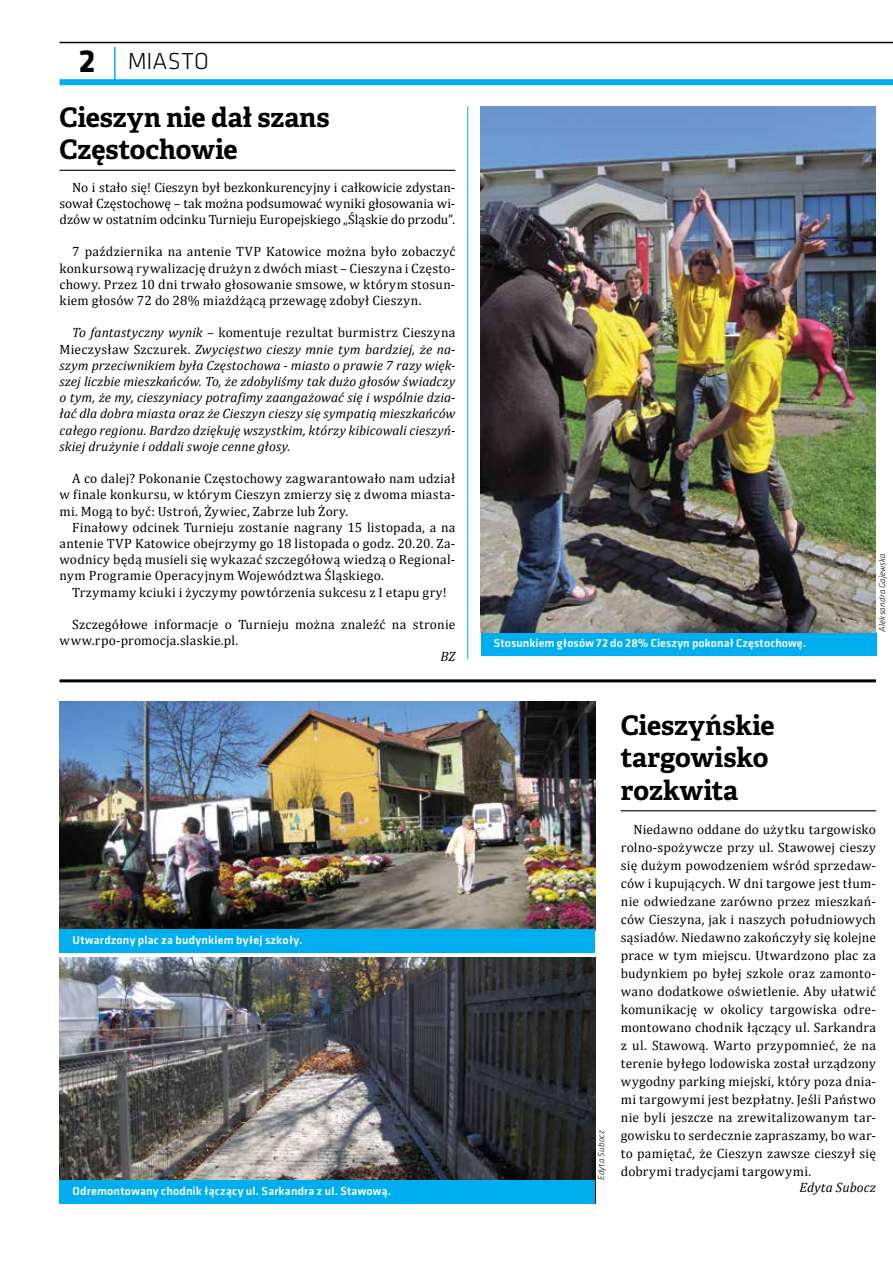
<style>
.page{position:relative;width:893px;height:1263px;background:#fff}
.page>*{position:absolute;margin:0;border:0;box-sizing:border-box;transform-origin:0 0}
.t1{font:700 27px/32.4px "Adelle Basic";letter-spacing:-.005em;color:#000}
.t2{font:300 24px "Klavika";letter-spacing:.005em;color:#000}
.t3{font:13.5px/18px "Cambria";letter-spacing:.015em;color:#000;text-align:justify}
.t4{font:italic 13.5px/16.2px "Cambria";letter-spacing:.005em;color:#000;text-align:justify}
.t5{font:500 12px "Klavika";letter-spacing:.015em;color:#fff}
.t6{font:italic 300 9px "Klavika";letter-spacing:.015em;color:#000}
.s1{font-weight:700;font-size:33px}
.s2{font-style:normal}
</style>
<div class="page">
<hr style="left:114px;top:47px;width:2px;height:35px;background:#00aeef">
<div style="left:60px;top:79px;width:833px;height:6px;background:#00aeef"></div>
<hr style="left:60px;top:42px;width:833px;height:1px;background:#000">
<div style="left:481px;top:632px;width:395px;height:24px;background:#00aeef"></div>
<hr style="left:60px;top:170px;width:395px;height:1px;background:#000">
<img style="left:481px;top:106px;width:395px;height:526px">
<hr style="left:60px;top:679px;width:816px;height:3px;background:#000">
<hr style="left:467px;top:106px;width:1px;height:553px;background:#00aeef">
<img style="left:60px;top:958px;width:535px;height:222px">
<img style="left:60px;top:701px;width:535px;height:228px">
<hr style="left:621px;top:810px;width:255px;height:1px;background:#000">
<div style="left:59px;top:929px;width:536px;height:23px;background:#00aeef"></div>
<div style="left:60px;top:1180px;width:535px;height:23px;background:#00aeef"></div>
<h2 class="t2" style="left:79px;top:46px;width:132px"><span class="s1">2</span> MIASTO</h2>
<h1 class="t1" style="left:60px;top:101px;width:272px">Cieszyn nie dał szans<br>Częstochowie</h1>
<p class="t3" style="left:60px;top:179px;width:397px;line-height:16.2px;text-indent:13px">No i stało się! Cieszyn był bezkonkurencyjny i całkowicie zdystan&shy;sował Częstochowę – tak można podsumować wyniki głosowania wi&shy;dzów w ostatnim odcinku Turnieju Europejskiego „Śląskie do przodu”.</p>
<p class="t3" style="left:60px;top:244px;width:397px;line-height:16.2px;text-indent:13px">7 października na antenie TVP Katowice można było zobaczyć konkursową rywalizację drużyn z dwóch miast – Cieszyna i Często&shy;chowy. Przez 10 dni trwało głosowanie smsowe, w którym stosun&shy;kiem głosów 72 do 28% miażdżącą przewagę zdobył Cieszyn.</p>
<p class="t4" style="left:60px;top:324px;width:397px;text-indent:13px">To fantastyczny wynik <span class="s2">– komentuje rezultat burmistrz Cieszyna Mieczysław Szczurek.</span> Zwycięstwo cieszy mnie tym bardziej, że na&shy;szym przeciwnikiem była Częstochowa - miasto o prawie 7 razy więk&shy;szej liczbie mieszkańców. To, że zdobyliśmy tak dużo głosów świadczy o tym, że my, cieszyniacy potrafimy zaangażować się i wspólnie dzia&shy;łać dla dobra miasta oraz że Cieszyn cieszy się sympatią mieszkańców całego regionu. Bardzo dziękuję wszystkim, którzy kibicowali cieszyń&shy;skiej drużynie i oddali swoje cenne głosy.</p>
<p class="t3" style="left:60px;top:470px;width:397px;line-height:16.2px;text-indent:13px">A co dalej? Pokonanie Częstochowy zagwarantowało nam udział w finale konkursu, w którym Cieszyn zmierzy się z dwoma miasta&shy;mi. Mogą to być: Ustroń, Żywiec, Zabrze lub Żory.</p>
<p class="t3" style="left:60px;top:519px;width:397px;line-height:16.2px;text-indent:13px">Finałowy odcinek Turnieju zostanie nagrany 15 listopada, a na antenie TVP Katowice obejrzymy go 18 listopada o godz. 20.20. Za&shy;wodnicy będą musieli się wykazać szczegółową wiedzą o Regional&shy;nym Programie Operacyjnym Województwa Śląskiego.</p>
<p class="t3" style="left:72px;top:583px;width:376px">Trzymamy kciuki i życzymy powtórzenia sukcesu z I etapu gry!</p>
<p class="t3" style="left:60px;top:616px;width:397px;line-height:16.2px;text-indent:13px">Szczegółowe informacje o Turnieju można znaleźć na stronie www.rpo-promocja.slaskie.pl.</p>
<p class="t4" style="left:440px;top:648px;width:17px">BZ</p>
<p class="t5" style="left:73px;top:932px;width:231px">Utwardzony plac za budynkiem byłej szkoły.</p>
<p class="t5" style="left:73px;top:1183px;width:320px">Odremontowany chodnik łączący ul. Sarkandra z ul. Stawową.</p>
<p class="t5" style="left:494px;top:635px;width:314px">Stosunkiem głosów 72 do 28% Cieszyn pokonał Częstochowę.</p>
<p class="t6" style="left:877px;top:631px;width:80px;rotate:-90deg">Aleksandra Gajewska</p>
<p class="t6" style="left:596px;top:1180px;width:52px;rotate:-90deg">Edyta Subocz</p>
<h1 class="t1" style="left:621px;top:709px;width:155px">Cieszyńskie targowisko rozkwita</h1>
<p class="t3" style="left:621px;top:820px;width:257px;text-indent:13px">Niedawno oddane do użytku targowisko rolno-spożywcze przy ul. Stawowej cieszy się dużym powodzeniem wśród sprzedaw&shy;ców i kupujących. W dni targowe jest tłum&shy;nie odwiedzane zarówno przez mieszkań&shy;ców Cieszyna, jak i naszych południowych sąsiadów. Niedawno zakończyły się kolejne prace w tym miejscu. Utwardzono plac za budynkiem po byłej szkole oraz zamonto&shy;wano dodatkowe oświetlenie. Aby ułatwić komunikację w okolicy targowiska odre&shy;montowano chodnik łączący ul. Sarkandra z ul. Stawową. Warto przypomnieć, że na terenie byłego lodowiska został urządzony wygodny parking miejski, który poza dnia&shy;mi targowymi jest bezpłatny. Jeśli Państwo nie byli jeszcze na zrewitalizowanym tar&shy;gowisku to serdecznie zapraszamy, bo war&shy;to pamiętać, że Cieszyn zawsze cieszył się dobrymi tradycjami targowymi.</p>
<p class="t4" style="left:799px;top:1179px;width:78px">Edyta Subocz</p>
</div>
